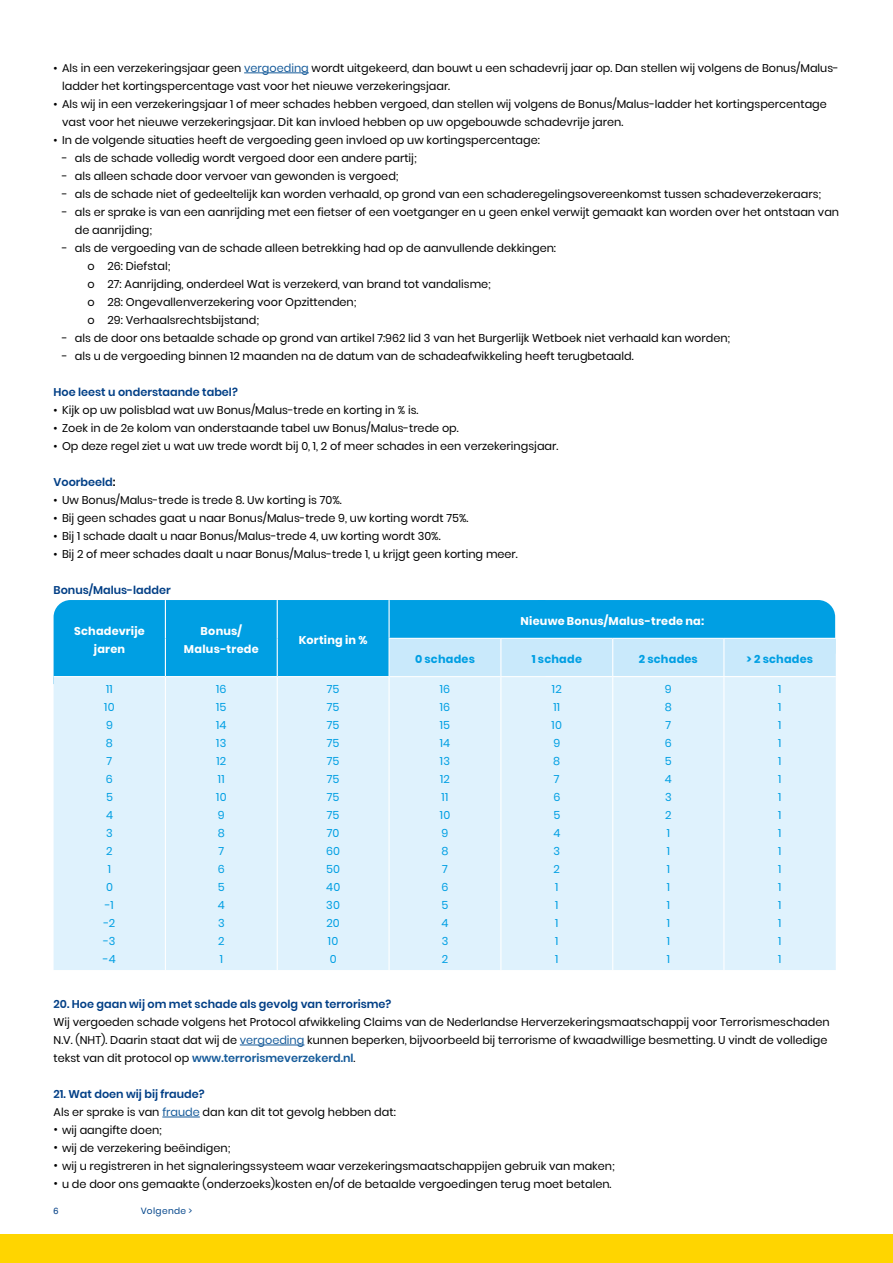
<style>
.page{position:relative;width:893px;height:1263px;background:#fff}
.page>*{position:absolute;margin:0;border:0;box-sizing:border-box;transform-origin:0 0}
.t1{font:11.25px/18px "Poppins";color:#000}
.t2{font:11.25px/18px "Poppins";letter-spacing:.025em;color:#009fe3;text-align:center}
.t3{font:600 11.25px "Poppins";color:#023f86}
.t4{font:700 11.25px/18px "Poppins";letter-spacing:.02em;color:#fff;text-align:center}
.t5{font:700 11.25px "Poppins";letter-spacing:.02em;color:#009fe3}
.t6{font:9px "Poppins";letter-spacing:.04em;color:#00448a}
.t7{font:9px "Helvetica";color:#023f86}
.s1{color:#165b9a}
.s2{color:#000}
.s3{font-weight:600;color:#165b9a}
.s4{font-weight:600;color:#023f86}
.s5{font-family:"Helvetica";font-size:12.75px}
</style>
<div class="page">
<div style="left:0;top:1234px;width:893px;height:29px;background:#ffd500"></div>
<hr style="left:244px;top:72px;width:65px;height:1px;background:#165b9a">
<hr style="left:240px;top:1044px;width:64px;height:1px;background:#165b9a">
<hr style="left:162px;top:1116px;width:38px;height:1px;background:#165b9a">
<svg style="left:54px;top:600px;width:782px;height:76px;background:#39b4e9"></svg>
<div style="left:54px;top:677px;width:782px;height:293px;background:#dff2fd"></div>
<hr style="left:165px;top:600px;width:1px;height:38px;background:#fff">
<hr style="left:277px;top:600px;width:1px;height:38px;background:#fff">
<hr style="left:165px;top:638px;width:1px;height:38px;background:#fff">
<hr style="left:277px;top:638px;width:1px;height:38px;background:#fff">
<hr style="left:388px;top:600px;width:2px;height:38px;background:#fff">
<hr style="left:388px;top:638px;width:113px;height:1px;background:#fff">
<hr style="left:388px;top:639px;width:2px;height:37px;background:#fff">
<hr style="left:501px;top:638px;width:112px;height:1px;background:#fff">
<hr style="left:500px;top:639px;width:1px;height:37px;background:#fff">
<hr style="left:613px;top:638px;width:111px;height:1px;background:#fff">
<hr style="left:612px;top:639px;width:1px;height:37px;background:#fff">
<hr style="left:724px;top:638px;width:112px;height:1px;background:#fff">
<hr style="left:723px;top:639px;width:1px;height:37px;background:#fff">
<hr style="left:165px;top:677px;width:1px;height:293px;background:#fff">
<hr style="left:277px;top:677px;width:1px;height:293px;background:#fff">
<hr style="left:388px;top:677px;width:2px;height:293px;background:#fff">
<hr style="left:500px;top:677px;width:1px;height:293px;background:#fff">
<hr style="left:612px;top:677px;width:1px;height:293px;background:#fff">
<hr style="left:723px;top:677px;width:1px;height:293px;background:#fff">
<p class="t1" style="left:62px;top:59px;width:778px;text-indent:-9px">• Als in een verzekeringsjaar geen <span class="s1">vergoeding</span> wordt uitgekeerd, dan bouwt u een schadevrij jaar op. Dan stellen wij volgens de Bonus/Malus&shy;ladder het kortingspercentage vast voor het nieuwe verzekeringsjaar.</p>
<p class="t1" style="left:62px;top:95px;width:766px;text-indent:-9px">• Als wij in een verzekeringsjaar 1 of meer schades hebben vergoed, dan stellen wij volgens de Bonus/Malus-ladder het kortingspercentage vast voor het nieuwe verzekeringsjaar. Dit kan invloed hebben op uw opgebouwde schadevrije jaren.</p>
<p class="t1" style="left:54px;top:131px;width:488px">• In de volgende situaties heeft de vergoeding geen invloed op uw kortingspercentage:</p>
<p class="t1" style="left:62px;top:149px;width:356px">- als de schade volledig wordt vergoed door een andere partij;</p>
<p class="t1" style="left:62px;top:167px;width:338px">- als alleen schade door vervoer van gewonden is vergoed;</p>
<p class="t1" style="left:62px;top:185px;width:761px">- als de schade niet of gedeeltelijk kan worden verhaald, op grond van een schaderegelingsovereenkomst tussen schadeverzekeraars;</p>
<p class="t1" style="left:75px;top:203px;width:766px;text-indent:-13px">- als er sprake is van een aanrijding met een fietser of een voetganger en u geen enkel verwijt gemaakt kan worden over het ontstaan van de aanrijding;</p>
<p class="t1" style="left:88px;top:239px;width:470px;text-indent:-26px">- als de vergoeding van de schade alleen betrekking had op de aanvullende dekkingen: o 26: Diefstal;<br>o 27: Aanrijding, onderdeel Wat is verzekerd, van brand tot vandalisme;<br>o 28: Ongevallenverzekering voor Opzittenden;<br>o 29: Verhaalsrechtsbijstand;</p>
<p class="t1" style="left:62px;top:329px;width:670px">- als de door ons betaalde schade op grond van artikel 7:962 lid 3 van het Burgerlijk Wetboek niet verhaald kan worden;</p>
<p class="t1" style="left:62px;top:347px;width:573px">- als u de vergoeding binnen 12 maanden na de datum van de schadeafwikkeling heeft terugbetaald.</p>
<p class="t3" style="left:54px;top:386px;width:186px">Hoe leest u onderstaande tabel?</p>
<p class="t1" style="left:54px;top:401px;width:366px">• Kijk op uw polisblad wat uw Bonus/Malus-trede en korting in % is.</p>
<p class="t1" style="left:54px;top:419px;width:407px">• Zoek in de 2e kolom van onderstaande tabel uw Bonus/Malus-trede op.</p>
<p class="t1" style="left:54px;top:437px;width:506px">• Op deze regel ziet u wat uw trede wordt bij 0, 1, 2 of meer schades in een verzekeringsjaar.</p>
<p class="t3" style="left:54px;top:476px;width:63px">Voorbeeld<span class="s2">:</span></p>
<p class="t1" style="left:54px;top:491px;width:290px">• Uw Bonus/Malus-trede is trede 8. Uw korting is 70%.</p>
<p class="t1" style="left:54px;top:509px;width:416px">• Bij geen schades gaat u naar Bonus/Malus-trede 9, uw korting wordt 75%.</p>
<p class="t1" style="left:54px;top:527px;width:388px">• Bij 1 schade daalt u naar Bonus/Malus-trede 4, uw korting wordt 30%.</p>
<p class="t1" style="left:54px;top:545px;width:466px">• Bij 2 of meer schades daalt u naar Bonus/Malus-trede 1, u krijgt geen korting meer.</p>
<p class="t3" style="left:54px;top:584px;width:119px">Bonus/Malus-ladder</p>
<p class="t4" style="left:74px;top:622px;width:72px">Schadevrije jaren</p>
<p class="t4" style="left:184px;top:622px;width:76px">Bonus/<br>Malus-trede</p>
<p class="t4" style="left:299px;top:631px;width:70px">Korting in %</p>
<p class="t4" style="left:520px;top:612px;width:185px">Nieuwe Bonus/Malus-trede na:</p>
<p class="t5" style="left:415px;top:653px;width:61px">0 schades</p>
<p class="t5" style="left:532px;top:653px;width:52px">1 schade</p>
<p class="t5" style="left:639px;top:653px;width:61px">2 schades</p>
<p class="t5" style="left:747px;top:653px;width:68px">&gt; 2 schades</p>
<p class="t2" style="left:103px;top:680px;width:14px">11<br>10<br>9<br>8<br>7<br>6<br>5<br>4<br>3<br>2<br>1<br>0 -1 -2 -3 -4</p>
<p class="t2" style="left:216px;top:680px;width:12px">16<br>15<br>14<br>13<br>12<br>11<br>10<br>9<br>8<br>7<br>6<br>5<br>4<br>3<br>2<br>1</p>
<p class="t2" style="left:326px;top:680px;width:16px">75<br>75<br>75<br>75<br>75<br>75<br>75<br>75<br>70<br>60<br>50<br>40<br>30<br>20<br>10<br>0</p>
<p class="t2" style="left:440px;top:680px;width:12px;text-align:left">16<br>16<br>15<br>14<br>13<br>12<br>11<br>10<br>9<br>8<br>7<br>6<br>5<br>4<br>3<br>2</p>
<p class="t2" style="left:552px;top:680px;width:12px">12<br>11<br>10<br>9<br>8<br>7<br>6<br>5<br>4<br>3<br>2<br>1<br>1<br>1<br>1<br>1</p>
<p class="t2" style="left:665px;top:680px;width:9px;text-align:left">9<br>8<br>7<br>6<br>5<br>4<br>3<br>2<br>1<br>1<br>1<br>1<br>1<br>1<br>1<br>1</p>
<p class="t2" style="left:778px;top:680px;width:5px;text-align:justify">1<br>1<br>1<br>1<br>1<br>1<br>1<br>1<br>1<br>1<br>1<br>1<br>1<br>1<br>1<br>1</p>
<p class="t3" style="left:54px;top:998px;width:339px">20. Hoe gaan wij om met schade als gevolg van terrorisme?</p>
<p class="t1" style="left:54px;top:1013px;width:778px">Wij vergoeden schade volgens het Protocol afwikkeling Claims van de Nederlandse Herverzekeringsmaatschappij voor Terrorismeschaden<br>N.V. (NHT). Daarin staat dat wij de <span class="s1">vergoeding</span> kunnen beperken, bijvoorbeeld bij terrorisme of kwaadwillige besmetting. U vindt de volledige tekst van dit protocol op <span class="s3">www.terrorismeverzekerd.nl</span>.</p>
<p class="t1" style="left:54px;top:1085px;width:344px"><span class="s4">21. Wat doen wij bij fraude?<br></span>Als er sprake is van <span class="s1">fraude</span> dan kan dit tot gevolg hebben dat:</p>
<p class="t1" style="left:54px;top:1121px;width:110px"><span class="s5">•</span> wij aangifte doen;</p>
<p class="t1" style="left:54px;top:1139px;width:178px"><span class="s5">•</span> wij de verzekering beëindigen;</p>
<p class="t1" style="left:54px;top:1157px;width:563px"><span class="s5">•</span> wij u registreren in het signaleringssysteem waar verzekeringsmaatschappijen gebruik van maken;</p>
<p class="t1" style="left:54px;top:1175px;width:559px"><span class="s5">•</span> u de door ons gemaakte (onderzoeks)kosten en/of de betaalde vergoedingen terug moet betalen.</p>
<p class="t7" style="left:54px;top:1204px;width:7px">6</p>
<p class="t6" style="left:141px;top:1206px;width:53px">Volgende &gt;</p>
</div>
